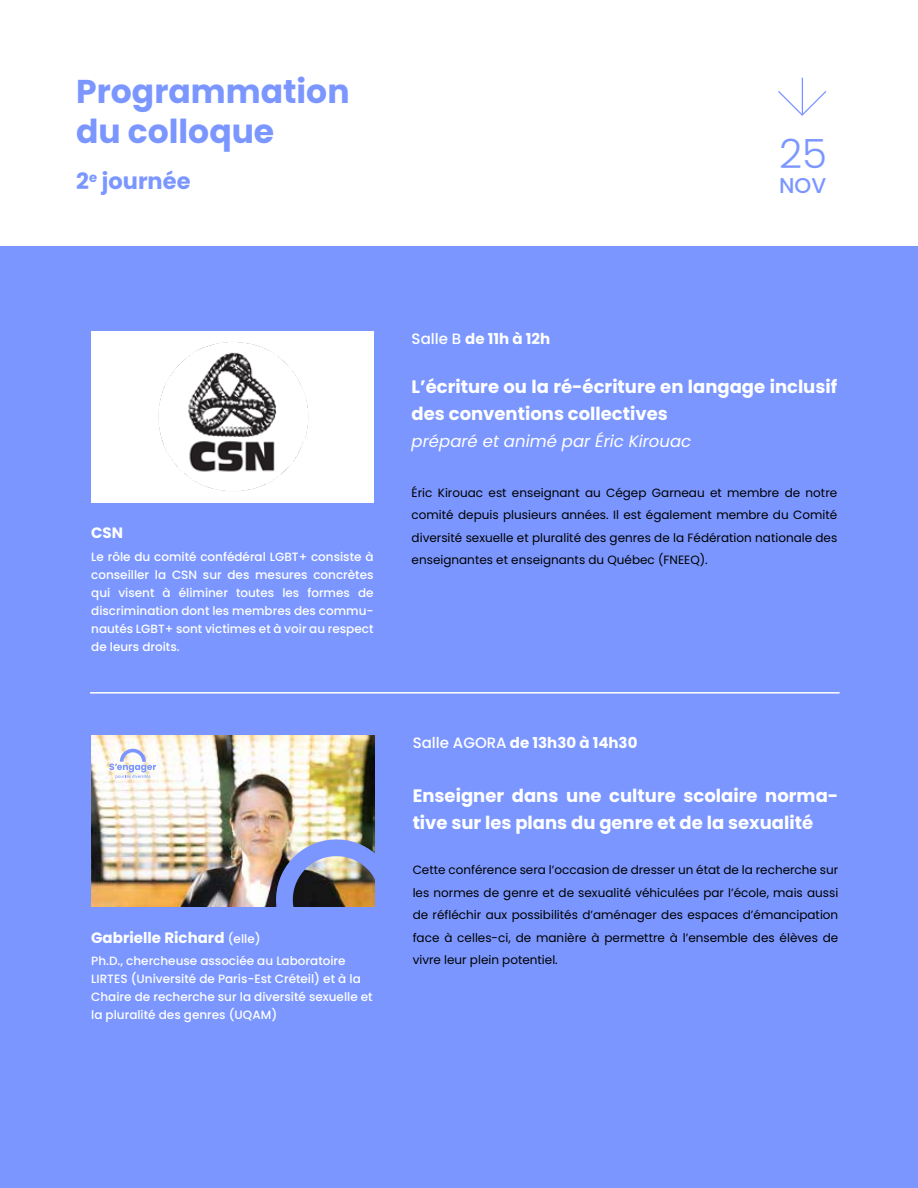
<style>
.page{position:relative;width:918px;height:1188px;background:#fff}
.page>*{position:absolute;margin:0;border:0;box-sizing:border-box;transform-origin:0 0}
.t1{font:300 40.35px "Poppins";color:#7b97ff}
.t2{font:700 33px/39px "Poppins";color:#7b97ff}
.t3{font:700 22.5px "Poppins";color:#7b97ff}
.t4{font:500 21.45px "Poppins";color:#7b97ff}
.t5{font:700 18px/27px "Poppins";color:#fff}
.t6{font:italic 16.5px "Poppins";color:#fff}
.t7{font:700 15px "Poppins";color:#fff}
.t8{font:12px/22.5px "Poppins";color:#000;text-align:justify}
.t9{font:500 12px/18px "Poppins";color:#fff;text-align:justify}
.s1{font-weight:500;font-size:12px}
.s2{font-weight:500}
</style>
<div class="page">
<div style="left:0;top:247px;width:918px;height:941px;background:#7b97ff"></div>
<div style="left:91px;top:331px;width:283px;height:171px;background:#fff"></div>
<hr style="left:75px;top:246px;width:749px;height:2px;background:#7b97ff">
<hr style="left:802px;top:78px;width:1px;height:36px;background:#7b97ff">
<svg style="left:778px;top:89px;width:49px;height:27px"></svg>
<hr style="left:90px;top:692px;width:750px;height:2px;background:#fff">
<img style="left:91px;top:736px;width:283px;height:171px">
<svg style="left:109px;top:749px;width:47px;height:30px"></svg>
<img style="left:274px;top:832px;width:101px;height:75px">
<img style="left:158px;top:342px;width:151px;height:149px">
<h2 class="t2" style="left:76px;top:73px;width:275px">Programmation du colloque</h2>
<h3 class="t3" style="left:76px;top:168px;width:116px">2<sup>e</sup> journée</h3>
<h1 class="t1" style="left:779px;top:131px;width:49px">25</h1>
<h3 class="t4" style="left:779px;top:173px;width:49px">NOV</h3>
<p class="t7" style="left:91px;top:524px;width:33px">CSN</p>
<p class="t9" style="left:91px;top:548px;width:284px">Le rôle du comité confédéral LGBT+ consiste à conseiller la CSN sur des mesures concrètes qui visent à éliminer toutes les formes de discrimination dont les membres des commu&shy;nautés LGBT+ sont victimes et à voir au respect de leurs droits.</p>
<p class="t7" style="left:91px;top:929px;width:171px">Gabrielle Richard <span class="s1">(elle)</span></p>
<p class="t9" style="left:91px;top:952px;width:283px;text-align:left">Ph.D., chercheuse associée au Laboratoire LIRTES (Université de Paris-Est Créteil) et à la Chaire de recherche sur la diversité sexuelle et la pluralité des genres (UQAM)</p>
<p class="t7" style="left:412px;top:330px;width:140px"><span class="s2">Salle B</span> de 11h à 12h</p>
<h3 class="t5" style="left:412px;top:374px;width:427px">L’écriture ou la ré-écriture en langage inclusif des conventions collectives</h3>
<h3 class="t6" style="left:412px;top:432px;width:281px">préparé et animé par Éric Kirouac</h3>
<p class="t8" style="left:412px;top:481px;width:427px">Éric Kirouac est enseignant au Cégep Garneau et membre de notre comité depuis plusieurs années. Il est également membre du Comité diversité sexuelle et pluralité des genres de la Fédération nationale des enseignantes et enseignants du Québec (FNEEQ).</p>
<p class="t7" style="left:413px;top:734px;width:226px"><span class="s2">Salle AGORA</span> de 13h30 à 14h30</p>
<h3 class="t5" style="left:413px;top:783px;width:427px">Enseigner dans une culture scolaire norma&shy;tive sur les plans du genre et de la sexualité</h3>
<p class="t8" style="left:413px;top:859px;width:427px">Cette conférence sera l’occasion de dresser un état de la recherche sur les normes de genre et de sexualité véhiculées par l’école, mais aussi de réfléchir aux possibilités d’aménager des espaces d’émancipation face à celles-ci, de manière à permettre à l’ensemble des élèves de vivre leur plein potentiel.</p>
</div>
